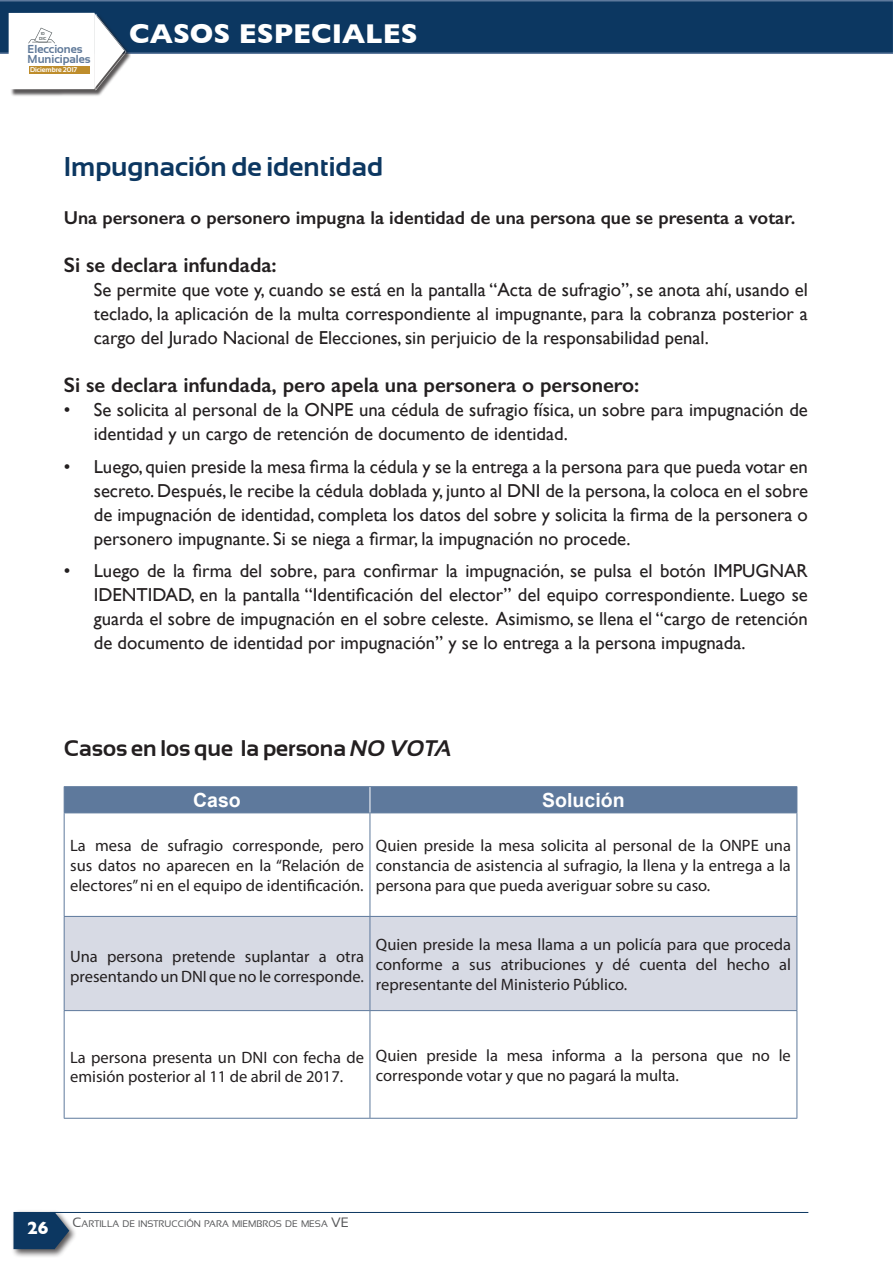
<style>
.page{position:relative;width:893px;height:1263px;background:#fff}
.page>*{position:absolute;margin:0;border:0;box-sizing:border-box;transform-origin:0 0}
.t1{font:700 27.75px "Gill Sans";color:#fff}
.t2{font:700 27px "Sansation";color:#0c3761}
.t3{font:700 22.5px "Sansation";color:#231f20}
.t4{font:600 21px "Gill Sans";color:#231f20}
.t5{font:700 19.5px "Arial";color:#fff}
.t6{font:18.75px/24px "Gill Sans";color:#231f20;text-align:justify}
.t7{font:600 18.75px "Gill Sans";color:#231f20}
.t8{font:700 18px "Gill Sans";color:#fff}
.t9{font:16.5px/19.8px "Myriad Pro";color:#231f20;text-align:justify}
.t10{font:700 11.4px/9.8px "Sansation";color:#5e7898}
.t11{font:9.45px "Sansation";color:#57585a}
.t12{font:700 6.9px "Sansation";color:#fff}
.t13{font:700 4.35px/4.5px "Sansation";color:#545c5e;text-align:center}
.s1{font-style:italic}
.s2{font-size:13.5px}
</style>
<div class="page">
<svg style="left:0;top:0;width:893px;height:54px;background:#103a64"></svg>
<div style="left:10px;top:14px;width:121px;height:82px;background:#231f20;opacity:.75"></div>
<div style="left:11px;top:1209px;width:66px;height:49px;background:#231f20;opacity:.75"></div>
<svg style="left:14px;top:1212px;width:55px;height:37px;background:#20466b"></svg>
<svg style="left:10px;top:13px;width:116px;height:78px"></svg>
<hr style="left:50px;top:1212px;width:758px;height:1px;background:#0c3761">
<div style="left:65px;top:917px;width:731px;height:93px;background:#d7dae4"></div>
<hr style="left:64px;top:786px;width:306px;height:1px;background:#5e799c">
<hr style="left:370px;top:786px;width:427px;height:1px;background:#5e799c">
<hr style="left:64px;top:813px;width:1px;height:103px;background:#5e799c">
<hr style="left:796px;top:813px;width:1px;height:103px;background:#5e799c">
<hr style="left:370px;top:813px;width:1px;height:103px;background:#5e799c">
<div style="left:64px;top:787px;width:733px;height:26px;background:#5e799c"></div>
<hr style="left:64px;top:917px;width:1px;height:93px;background:#5e799c">
<hr style="left:64px;top:1011px;width:1px;height:107px;background:#5e799c">
<hr style="left:64px;top:916px;width:306px;height:1px;background:#5e799c">
<hr style="left:370px;top:916px;width:427px;height:1px;background:#5e799c">
<hr style="left:370px;top:917px;width:1px;height:93px;background:#5e799c">
<hr style="left:370px;top:1011px;width:1px;height:107px;background:#5e799c">
<hr style="left:796px;top:917px;width:1px;height:93px;background:#5e799c">
<hr style="left:796px;top:1011px;width:1px;height:107px;background:#5e799c">
<hr style="left:64px;top:1010px;width:306px;height:1px;background:#5e799c">
<hr style="left:64px;top:1118px;width:306px;height:1px;background:#5e799c">
<hr style="left:370px;top:1010px;width:427px;height:1px;background:#5e799c">
<hr style="left:370px;top:1118px;width:427px;height:1px;background:#5e799c">
<p class="t13" style="left:39px;top:31px;width:9px">10<br>DIC</p>
<h1 class="t1" style="left:129px;top:11px;width:290px">CASOS ESPECIALES</h1>
<p class="t10" style="left:28px;top:44px;width:65px">Elecciones<br>Municipales</p>
<p class="t12" style="left:30px;top:66px;width:49px">Diciembre 2017</p>
<h2 class="t2" style="left:64px;top:151px;width:321px">Impugnación de identidad</h2>
<p class="t7" style="left:64px;top:206px;width:733px">Una personera o personero impugna la identidad de una persona que se presenta a votar.</p>
<p class="t4" style="left:64px;top:252px;width:215px">Si se declara infundada:</p>
<p class="t6" style="left:94px;top:278px;width:716px">Se permite que vote y, cuando se está en la pantalla “Acta de sufragio”, se anota ahí, usando el teclado, la aplicación de la multa correspondiente al impugnante, para la cobranza posterior a cargo del Jurado Nacional de Elecciones, sin perjuicio de la responsabilidad penal.</p>
<p class="t4" style="left:64px;top:372px;width:577px">Si se declara infundada, pero apela una personera o personero:</p>
<p class="t6" style="left:94px;top:398px;width:716px;text-indent:-30px">• Se solicita al personal de la ONPE una cédula de sufragio física, un sobre para impugnación de identidad y un cargo de retención de documento de identidad.</p>
<p class="t6" style="left:94px;top:454px;width:716px;text-indent:-30px">• Luego, quien preside la mesa firma la cédula y se la entrega a la persona para que pueda votar en secreto. Después, le recibe la cédula doblada y, junto al DNI de la persona, la coloca en el sobre de impugnación de identidad, completa los datos del sobre y solicita la firma de la personera o personero impugnante. Si se niega a firmar, la impugnación no procede.</p>
<p class="t6" style="left:94px;top:559px;width:716px;text-indent:-30px">• Luego de la firma del sobre, para confirmar la impugnación, se pulsa el botón IMPUGNAR IDENTIDAD, en la pantalla “Identificación del elector” del equipo correspondiente. Luego se guarda el sobre de impugnación en el sobre celeste. Asimismo, se llena el “cargo de retención de documento de identidad por impugnación” y se lo entrega a la persona impugnada.</p>
<p class="t3" style="left:64px;top:736px;width:390px">Casos en los que la persona <span class="s1">NO VOTA</span></p>
<p class="t5" style="left:193px;top:787px;width:49px">Caso</p>
<p class="t5" style="left:542px;top:787px;width:84px">Solución</p>
<p class="t9" style="left:70px;top:835px;width:295px">La mesa de sufragio corresponde, pero sus datos no aparecen en la “Relación de electores” ni en el equipo de identificación.</p>
<p class="t9" style="left:376px;top:835px;width:416px">Quien preside la mesa solicita al personal de la ONPE una constancia de asistencia al sufragio, la llena y la entrega a la persona para que pueda averiguar sobre su caso.</p>
<p class="t9" style="left:70px;top:946px;width:295px">Una persona pretende suplantar a otra presentando un DNI que no le corresponde.</p>
<p class="t9" style="left:376px;top:934px;width:416px">Quien preside la mesa llama a un policía para que proceda conforme a sus atribuciones y dé cuenta del hecho al representante del Ministerio Público.</p>
<p class="t9" style="left:70px;top:1047px;width:295px">La persona presenta un DNI con fecha de emisión posterior al 11 de abril de 2017.</p>
<p class="t9" style="left:376px;top:1045px;width:416px">Quien preside la mesa informa a la persona que no le corresponde votar y que no pagará la multa.</p>
<p class="t8" style="left:27px;top:1213px;width:23px">26</p>
<p class="t11" style="left:72px;top:1218px;width:276px"><span class="s2">C</span>ARTILLA DE INSTRUCCIÓN PARA MIEMBROS DE MESA <span class="s2">VE</span></p>
</div>
